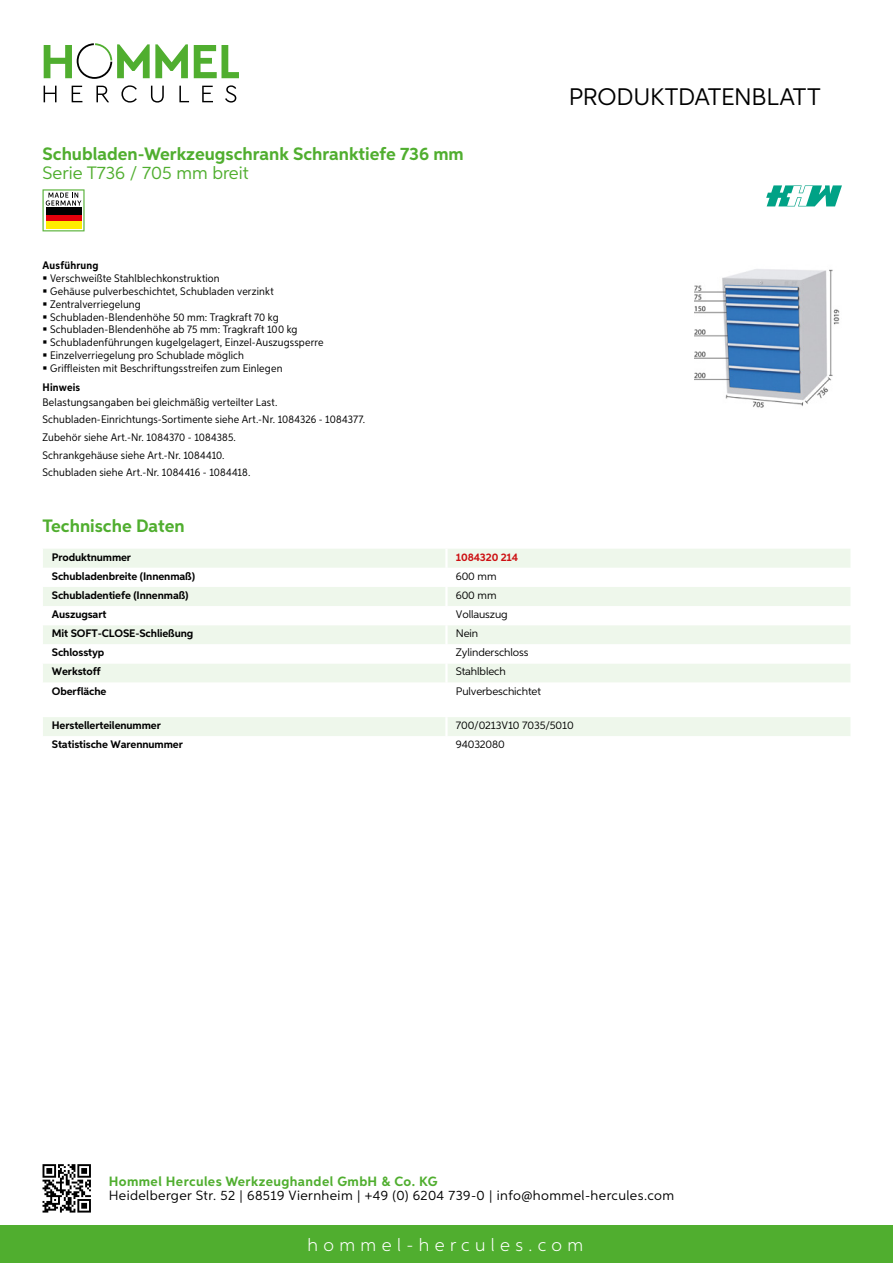
<style>
.page{position:relative;width:893px;height:1263px;background:#fff}
.page>*{position:absolute;margin:0;border:0;box-sizing:border-box;transform-origin:0 0}
.t1{font:24px "Aspira";letter-spacing:-.01em;color:#000}
.t2{font:700 18px "Aspira";color:#50ae2f}
.t3{font:18px "Aspira";color:#50ae2f}
.t4{font:300 18px "Aspira";letter-spacing:.3em;color:#fff}
.t5{font:13.5px "Aspira";letter-spacing:.03em;color:#000}
.t6{font:700 13.5px "Aspira";letter-spacing:.03em;color:#50ae2f}
.t7{font:10.95px/12.8px "Aspira Nar";letter-spacing:.015em;color:#000}
.t8{font:700 10.95px "Aspira";letter-spacing:-.01em;color:#000}
.t9{font:10.95px "Aspira";letter-spacing:-.01em;color:#000}
.t10{font:700 10.95px "Aspira Nar";letter-spacing:.02em;color:#000}
.t11{font:700 10.95px "Aspira";letter-spacing:-.01em;color:#cd1013}
</style>
<div class="page">
<div style="left:0;top:1226px;width:893px;height:37px;background:#50ae2f"></div>
<svg style="left:43px;top:1164px;width:48px;height:48px"></svg>
<svg style="left:194px;top:45px;width:45px;height:33px"></svg>
<svg style="left:44px;top:43px;width:144px;height:36px"></svg>
<svg style="left:44px;top:86px;width:13px;height:16px"></svg>
<svg style="left:72px;top:86px;width:10px;height:16px"></svg>
<svg style="left:96px;top:86px;width:13px;height:16px"></svg>
<svg style="left:121px;top:85px;width:16px;height:18px"></svg>
<svg style="left:151px;top:86px;width:13px;height:17px"></svg>
<svg style="left:179px;top:86px;width:10px;height:16px"></svg>
<svg style="left:202px;top:86px;width:11px;height:16px"></svg>
<svg style="left:225px;top:85px;width:11px;height:18px"></svg>
<div style="left:43px;top:549px;width:807px;height:19px;background:#eef7eb"></div>
<svg style="left:43px;top:587px;width:807px;height:95px;fill:#eef7eb"></svg>
<hr style="left:445px;top:549px;width:3px;height:19px;background:#fff">
<hr style="left:445px;top:587px;width:3px;height:19px;background:#fff">
<hr style="left:445px;top:606px;width:3px;height:19px;background:#fff">
<hr style="left:445px;top:625px;width:3px;height:19px;background:#fff">
<hr style="left:445px;top:644px;width:3px;height:19px;background:#fff">
<hr style="left:445px;top:663px;width:3px;height:20px;background:#fff">
<div style="left:43px;top:717px;width:807px;height:19px;background:#eef7eb"></div>
<svg style="left:43px;top:189px;width:42px;height:42px"></svg>
<div style="left:46px;top:214px;width:35px;height:7px;background:#e3000b"></div>
<div style="left:46px;top:208px;width:35px;height:7px;background:#000"></div>
<div style="left:46px;top:221px;width:35px;height:7px;background:#ffed00"></div>
<img style="left:695px;top:269px;width:145px;height:139px">
<svg style="left:766px;top:185px;width:76px;height:21px"></svg>
<h2 class="t2" style="left:43px;top:142px;width:423px">Schubladen-Werkzeugschrank Schranktiefe 736 mm</h2>
<h2 class="t3" style="left:43px;top:162px;width:208px">Serie T736 / 705 mm breit</h2>
<p class="t10" style="left:43px;top:259px;width:58px">Ausführung</p>
<p class="t7" style="left:50px;top:272px;width:275px">Verschweißte Stahlblechkonstruktion<br>Gehäuse pulverbeschichtet, Schubladen verzinkt Zentralverriegelung<br>Schubladen-Blendenhöhe 50 mm: Tragkraft 70 kg Schubladen-Blendenhöhe ab 75 mm: Tragkraft 100 kg Schubladenführungen kugelgelagert, Einzel-Auszugssperre Einzelverriegelung pro Schublade möglich<br>Griffleisten mit Beschriftungsstreifen zum Einlegen</p>
<p class="t10" style="left:43px;top:380px;width:39px">Hinweis</p>
<p class="t7" style="left:43px;top:393px;width:324px;line-height:17.5px">Belastungsangaben bei gleichmäßig verteilter Last.<br>Schubladen-Einrichtungs-Sortimente siehe Art.-Nr. 1084326 - 1084377.<br>Zubehör siehe Art.-Nr. 1084370 - 1084385.<br>Schrankgehäuse siehe Art.-Nr. 1084410.<br>Schubladen siehe Art.-Nr. 1084416 - 1084418.</p>
<h1 class="t1" style="left:569px;top:82px;width:253px">Produktdatenblatt</h1>
<h2 class="t2" style="left:43px;top:514px;width:144px">Technische Daten</h2>
<p class="t8" style="left:52px;top:550px;width:81px">Produktnummer</p>
<p class="t11" style="left:456px;top:550px;width:64px">1084320 214</p>
<p class="t8" style="left:52px;top:569px;width:145px">Schubladenbreite (Innenmaß)</p>
<p class="t9" style="left:456px;top:569px;width:42px">600 mm</p>
<p class="t8" style="left:52px;top:588px;width:138px">Schubladentiefe (Innenmaß)</p>
<p class="t9" style="left:456px;top:588px;width:42px">600 mm</p>
<p class="t8" style="left:52px;top:607px;width:56px">Auszugsart</p>
<p class="t9" style="left:456px;top:607px;width:53px">Vollauszug</p>
<p class="t8" style="left:52px;top:627px;width:143px">Mit SOFT-CLOSE-Schließung</p>
<p class="t9" style="left:456px;top:627px;width:24px">Nein</p>
<p class="t8" style="left:52px;top:646px;width:54px">Schlosstyp</p>
<p class="t9" style="left:456px;top:646px;width:74px">Zylinderschloss</p>
<p class="t8" style="left:52px;top:665px;width:50px">Werkstoff</p>
<p class="t9" style="left:456px;top:665px;width:51px">Stahlblech</p>
<p class="t8" style="left:52px;top:684px;width:56px">Oberfläche</p>
<p class="t9" style="left:456px;top:684px;width:87px">Pulverbeschichtet</p>
<p class="t8" style="left:52px;top:718px;width:111px">Herstellerteilenummer</p>
<p class="t9" style="left:456px;top:719px;width:119px">700/0213V10 7035/5010</p>
<p class="t8" style="left:52px;top:738px;width:132px">Statistische Warennummer</p>
<p class="t9" style="left:456px;top:738px;width:51px">94032080</p>
<p class="t6" style="left:109px;top:1172px;width:330px">Hommel Hercules Werkzeughandel GmbH &amp; Co. KG</p>
<p class="t5" style="left:109px;top:1187px;width:567px">Heidelberger Str. 52 | 68519 Viernheim | +49 (0) 6204 739-0 | info@hommel-hercules.com</p>
<h2 class="t4" style="left:307px;top:1234px;width:277px">hommel-hercules.com</h2>
</div>
